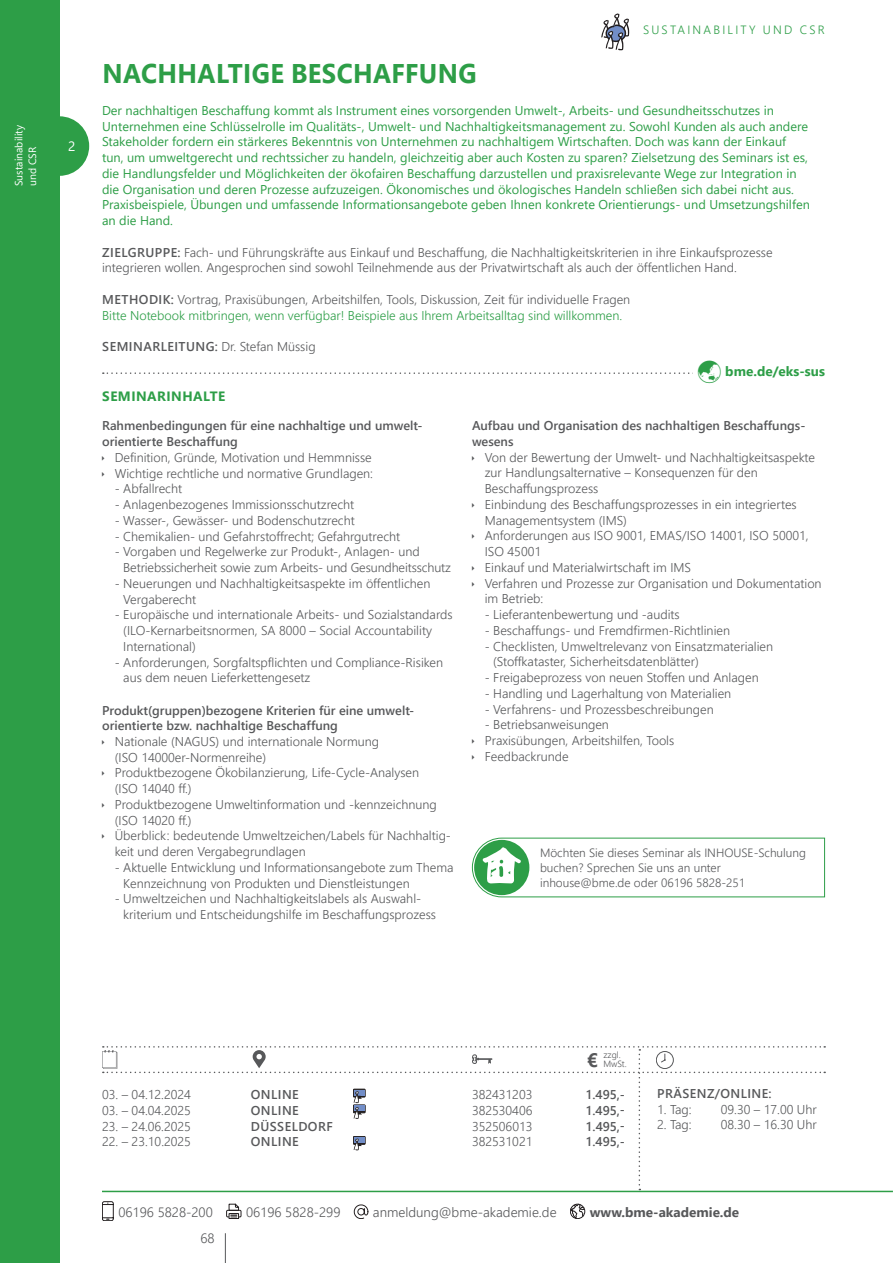
<style>
.page{position:relative;width:893px;height:1263px;background:#fff}
.page>*{position:absolute;margin:0;border:0;box-sizing:border-box;transform-origin:0 0}
.t1{font:700 27px "Segoe UI";letter-spacing:.015em;color:#2d9e47;scale:.95 1}
.t2{font:700 19.5px "Segoe UI";color:#57585a}
.t3{font:300 13.5px "Segoe UI";color:#57585a}
.t4{font:700 13.5px "Segoe UI";color:#57585a}
.t5{font:700 13.5px "Segoe UI";color:#2d9e47}
.t6{font:700 13.5px "Segoe UI";letter-spacing:.035em;color:#2d9e47}
.t7{font:13.5px "Segoe UI";color:#fff}
.t8{font:300 12.75px/15.8px "Segoe UI";color:#57585a}
.t9{font:12.75px/15.8px "Segoe UI";color:#2d9e47}
.t10{font:600 12.75px/15.8px "Segoe UI";color:#57585a}
.t11{font:300 12.75px/15.8px "Segoe UI";color:#2d9e47}
.t12{font:600 12.75px "Segoe UI";letter-spacing:.035em;color:#57585a}
.t13{font:300 12px/15px "Segoe UI";color:#57585a}
.t14{font:300 12px "Segoe UI";letter-spacing:.185em;color:#2d9e47}
.t15{font:10.5px/13.5px "Segoe UI";color:#fff}
.t16{font:300 9px/9px "Segoe UI";color:#57585a}
.s1{font-weight:600}
.s2{font-weight:600;color:#57585a}
.s3{color:#57585a}
.s4{font-weight:300}
</style>
<div class="page">
<div style="left:30px;top:116px;width:59px;height:60px;background:#2d9e47;border-radius:50%"></div>
<div style="left:0;top:0;width:60px;height:1263px;background:#2d9e47"></div>
<hr style="left:102px;top:1191px;width:791px;height:1px;background:#2d9e47">
<hr style="left:225px;top:1233px;width:1px;height:30px;background:#57585a">
<svg style="left:102px;top:1201px;width:12px;height:20px"></svg>
<div style="left:226px;top:1210px;width:15px;height:7px;border:1px solid #231f20"></div>
<svg style="left:229px;top:1204px;width:10px;height:15px"></svg>
<svg style="left:354px;top:1205px;width:14px;height:14px"></svg>
<svg style="left:570px;top:1204px;width:15px;height:15px"></svg>
<div style="left:570px;top:1204px;width:15px;height:15px;border:1px solid #231f20;border-radius:50%"></div>
<svg style="left:102px;top:1046px;width:723px;height:144px"></svg>
<svg style="left:601px;top:13px;width:28px;height:37px"></svg>
<svg style="left:472px;top:837px;width:353px;height:61px"></svg>
<svg style="left:103px;top:372px;width:590px;height:2px"></svg>
<p class="t15" style="left:11px;top:186px;width:63px;rotate:-90deg">Sustainability und CSR</p>
<p class="t7" style="left:68px;top:134px;width:9px">2</p>
<p class="t14" style="left:643px;top:19px;width:183px">SUSTAINABILITY UND CSR</p>
<h1 class="t1" style="left:102px;top:48px;width:395px">NACHHALTIGE BESCHAFFUNG</h1>
<p class="t9" style="left:102px;top:101px;width:709px">Der nachhaltigen Beschaffung kommt als Instrument eines vorsorgenden Umwelt-, Arbeits- und Gesundheitsschutzes in Unternehmen eine Schlüsselrolle im Qualitäts-, Umwelt- und Nachhaltigkeitsmanagement zu. Sowohl Kunden als auch andere Stakeholder fordern ein stärkeres Bekenntnis von Unternehmen zu nachhaltigem Wirtschaften. Doch was kann der Einkauf tun, um umweltgerecht und rechtssicher zu handeln, gleichzeitig aber auch Kosten zu sparen? Zielsetzung des Seminars ist es, die Handlungsfelder und Möglichkeiten der ökofairen Beschaffung darzustellen und praxisrelevante Wege zur Integration in die Organisation und deren Prozesse aufzuzeigen. Ökonomisches und ökologisches Handeln schließen sich dabei nicht aus.<br>Praxisbeispiele, Übungen und umfassende Informationsangebote geben Ihnen konkrete Orientierungs- und Umsetzungshilfen an die Hand.</p>
<p class="t8" style="left:102px;top:243px;width:672px"><span class="s1">ZIELGRUPPE:</span> Fach- und Führungskräfte aus Einkauf und Beschaffung, die Nachhaltigkeitskriterien in ihre Einkaufsprozesse integrieren wollen. Angesprochen sind sowohl Teilnehmende aus der Privatwirtschaft als auch der öffentlichen Hand.</p>
<p class="t11" style="left:102px;top:290px;width:530px"><span class="s2">METHODIK:</span> <span class="s3">Vortrag, Praxisübungen, Arbeitshilfen, Tools, Diskussion, Zeit für individuelle Fragen<br></span>Bitte Notebook mitbringen, wenn verfügbar! Beispiele aus Ihrem Arbeitsalltag sind willkommen.</p>
<p class="t12" style="left:102px;top:335px;width:215px">SEMINARLEITUNG: <span class="s4">Dr. Stefan Müssig</span></p>
<p class="t5" style="left:725px;top:359px;width:101px">bme.de/eks-sus</p>
<p class="t6" style="left:102px;top:383px;width:124px">SEMINARINHALTE</p>
<p class="t10" style="left:102px;top:417px;width:320px">Rahmenbedingungen für eine nachhaltige und umwelt&shy;orientierte Beschaffung</p>
<p class="t8" style="left:115px;top:448px;width:260px">Definition, Gründe, Motivation und Hemmnisse<br>Wichtige rechtliche und normative Grundlagen:</p>
<p class="t8" style="left:115px;top:480px;width:69px">- Abfallrecht</p>
<p class="t8" style="left:115px;top:495px;width:241px">- Anlagenbezogenes Immissionsschutzrecht</p>
<p class="t8" style="left:115px;top:511px;width:241px">- Wasser-, Gewässer- und Bodenschutzrecht</p>
<p class="t8" style="left:115px;top:527px;width:287px">- Chemikalien- und Gefahrstoffrecht; Gefahrgutrecht</p>
<p class="t8" style="left:123px;top:543px;width:329px;text-indent:-9px">- Vorgaben und Regelwerke zur Produkt-, Anlagen- und<br>Betriebssicherheit sowie zum Arbeits- und Gesundheitsschutz</p>
<p class="t8" style="left:123px;top:574px;width:309px;text-indent:-9px">- Neuerungen und Nachhaltigkeitsaspekte im öffentlichen<br>Vergaberecht</p>
<p class="t8" style="left:123px;top:606px;width:331px;text-indent:-9px">- Europäische und internationale Arbeits- und Sozialstandards (ILO-Kernarbeitsnormen, SA 8000 – Social Accountability<br>International)</p>
<p class="t8" style="left:123px;top:653px;width:321px;text-indent:-9px">- Anforderungen, Sorgfaltspflichten und Compliance-Risiken aus dem neuen Lieferkettengesetz</p>
<p class="t10" style="left:102px;top:701px;width:312px">Produkt(gruppen)bezogene Kriterien für eine umwelt&shy;orientierte bzw. nachhaltige Beschaffung</p>
<p class="t8" style="left:115px;top:732px;width:338px">Nationale (NAGUS) und internationale Normung<br>(ISO 14000er-Normenreihe)<br>Produktbezogene Ökobilanzierung, Life-Cycle-Analysen<br>(ISO 14040 ff.)<br>Produktbezogene Umweltinformation und -kennzeichnung (ISO 14020 ff.)<br>Überblick: bedeutende Umweltzeichen/Labels für Nachhaltig&shy;keit und deren Vergabegrundlagen</p>
<p class="t8" style="left:123px;top:858px;width:332px;text-indent:-9px">- Aktuelle Entwicklung und Informationsangebote zum Thema<br>Kennzeichnung von Produkten und Dienstleistungen</p>
<p class="t8" style="left:123px;top:890px;width:314px;text-indent:-9px">- Umweltzeichen und Nachhaltigkeitslabels als Auswahl&shy;kriterium und Entscheidungshilfe im Beschaffungsprozess</p>
<p class="t10" style="left:472px;top:417px;width:333px">Aufbau und Organisation des nachhaltigen Beschaffungs&shy;wesens</p>
<p class="t8" style="left:485px;top:448px;width:338px">Von der Bewertung der Umwelt- und Nachhaltigkeitsaspekte zur Handlungsalternative – Konsequenzen für den Beschaffungsprozess<br>Einbindung des Beschaffungsprozesses in ein integriertes Managementsystem (IMS)<br>Anforderungen aus ISO 9001, EMAS/ISO 14001, ISO 50001, ISO 45001<br>Einkauf und Materialwirtschaft im IMS<br>Verfahren und Prozesse zur Organisation und Dokumentation im Betrieb:</p>
<p class="t8" style="left:485px;top:605px;width:196px">- Lieferantenbewertung und -audits</p>
<p class="t8" style="left:485px;top:621px;width:247px">- Beschaffungs- und Fremdfirmen-Richtlinien</p>
<p class="t8" style="left:493px;top:637px;width:281px;text-indent:-9px">- Checklisten, Umweltrelevanz von Einsatzmaterialien (Stoffkataster, Sicherheitsdatenblätter)</p>
<p class="t8" style="left:485px;top:668px;width:275px">- Freigabeprozess von neuen Stoffen und Anlagen</p>
<p class="t8" style="left:485px;top:684px;width:248px">- Handling und Lagerhaltung von Materialien</p>
<p class="t8" style="left:485px;top:700px;width:230px">- Verfahrens- und Prozessbeschreibungen</p>
<p class="t8" style="left:485px;top:716px;width:191px">- Betriebsanweisungen<br>Praxisübungen, Arbeitshilfen, Tools<br>Feedbackrunde</p>
<p class="t13" style="left:540px;top:844px;width:267px">Möchten Sie dieses Seminar als INHOUSE-Schulung buchen? Sprechen Sie uns an unter inhouse@bme.de oder 06196 5828-251</p>
<h2 class="t2" style="left:587px;top:1042px;width:13px">€</h2>
<p class="t16" style="left:603px;top:1050px;width:25px">zzgl.<br>MwSt.</p>
<p class="t8" style="left:102px;top:1085px;width:90px">03. – 04.12.2024</p>
<p class="t10" style="left:251px;top:1086px;width:49px">ONLINE</p>
<p class="t8" style="left:472px;top:1085px;width:62px">382431203</p>
<p class="t10" style="left:585px;top:1086px;width:41px">1.495,-</p>
<p class="t8" style="left:102px;top:1101px;width:90px">03. – 04.04.2025</p>
<p class="t10" style="left:251px;top:1101px;width:49px">ONLINE</p>
<p class="t8" style="left:472px;top:1101px;width:62px">382530406</p>
<p class="t10" style="left:585px;top:1101px;width:41px">1.495,-</p>
<p class="t8" style="left:102px;top:1117px;width:90px">23. – 24.06.2025</p>
<p class="t12" style="left:251px;top:1114px;width:83px">DÜSSELDORF</p>
<p class="t8" style="left:472px;top:1117px;width:62px">352506013</p>
<p class="t10" style="left:585px;top:1117px;width:41px">1.495,-</p>
<p class="t8" style="left:102px;top:1133px;width:90px">22. – 23.10.2025</p>
<p class="t10" style="left:251px;top:1133px;width:49px">ONLINE</p>
<p class="t8" style="left:472px;top:1133px;width:62px">382531021</p>
<p class="t10" style="left:585px;top:1133px;width:41px">1.495,-</p>
<p class="t12" style="left:657px;top:1081px;width:116px">PRÄSENZ/ONLINE:</p>
<p class="t8" style="left:657px;top:1100px;width:36px">1. Tag:</p>
<p class="t8" style="left:721px;top:1100px;width:98px">09.30 – 17.00 Uhr</p>
<p class="t8" style="left:657px;top:1116px;width:36px">2. Tag:</p>
<p class="t8" style="left:721px;top:1116px;width:98px">08.30 – 16.30 Uhr</p>
<p class="t3" style="left:118px;top:1199px;width:96px">06196 5828-200</p>
<p class="t3" style="left:246px;top:1199px;width:96px">06196 5828-299</p>
<p class="t3" style="left:373px;top:1199px;width:185px">anmeldung@bme-akademie.de</p>
<p class="t4" style="left:590px;top:1199px;width:151px">www.bme-akademie.de</p>
<p class="t3" style="left:200px;top:1225px;width:16px">68</p>
</div>
